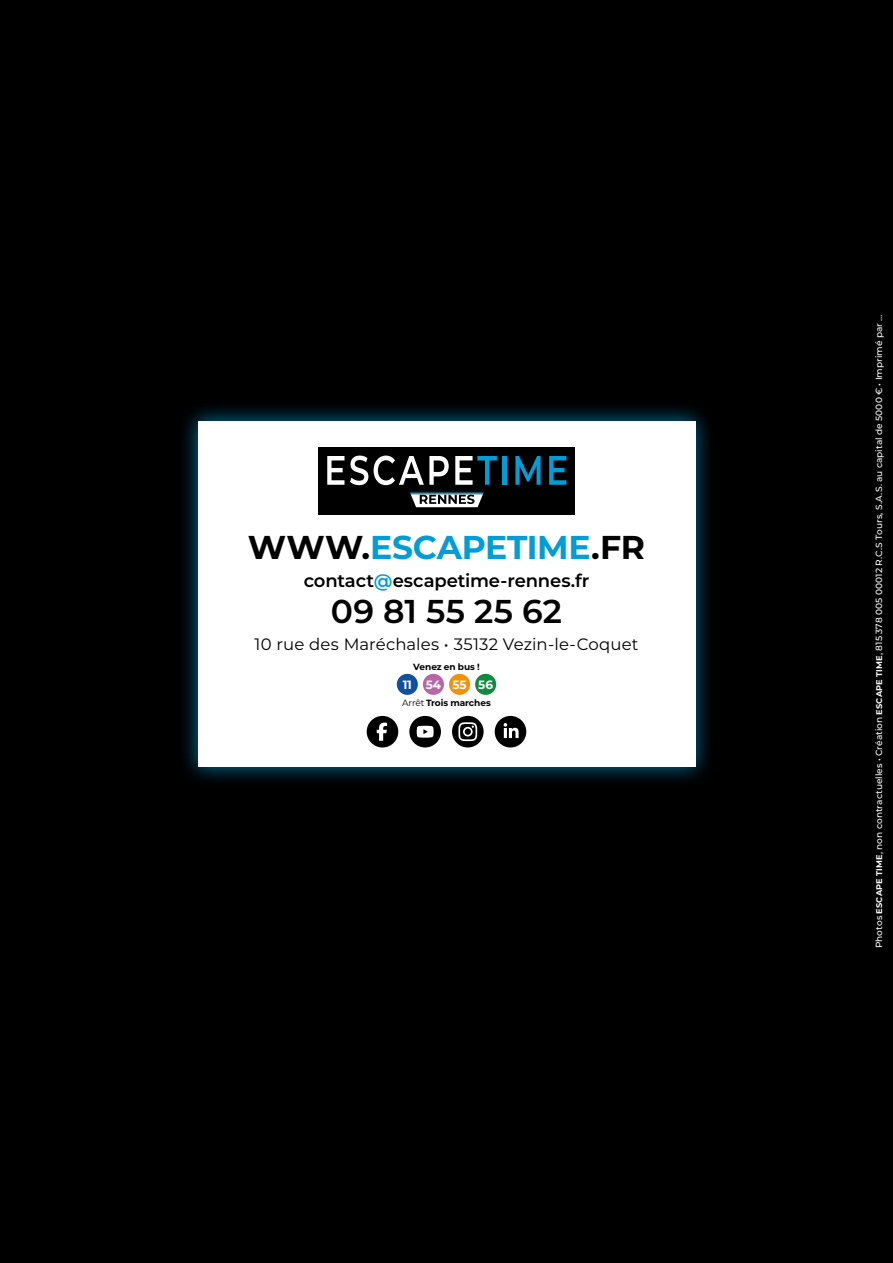
<style>
.page{position:relative;width:893px;height:1263px;background:#000}
.page>*{position:absolute;margin:0;border:0;box-sizing:border-box;transform-origin:0 0}
.t1{font:700 33px "Montserrat";letter-spacing:-.01em;color:#009dd7}
.t2{font:600 33px "Montserrat";letter-spacing:.005em;color:#000}
.t3{font:600 18px "Montserrat";letter-spacing:-.01em;color:#000}
.t4{font:16.5px "Montserrat";letter-spacing:.01em;color:#000}
.t5{font:700 12px "Montserrat";color:#fff}
.t6{font:500 9px "Montserrat";letter-spacing:.005em;color:#fff}
.t7{font:700 9px "Montserrat";letter-spacing:-.005em;color:#000}
.s1{color:#000}
.s2{color:#009dd7}
.s3{font-weight:400}
.s4{font-weight:700;font-size:8.25px}
</style>
<div class="page">
<div style="left:178px;top:401px;width:537px;height:385px;background:#009dd7;opacity:.75"></div>
<div style="left:198px;top:421px;width:497px;height:345px;background:#fff"></div>
<div style="left:318px;top:448px;width:256px;height:67px;background:#000"></div>
<svg style="left:327px;top:456px;width:17px;height:29px"></svg>
<svg style="left:350px;top:456px;width:18px;height:29px"></svg>
<svg style="left:374px;top:456px;width:75px;height:29px"></svg>
<svg style="left:455px;top:456px;width:42px;height:29px"></svg>
<hr style="left:503px;top:456px;width:4px;height:29px;background:#009dd7">
<svg style="left:515px;top:456px;width:26px;height:29px"></svg>
<svg style="left:549px;top:456px;width:17px;height:29px"></svg>
<svg style="left:410px;top:491px;width:74px;height:16px"></svg>
<div style="left:409px;top:716px;width:32px;height:31px;background:#000;border-radius:50%"></div>
<svg style="left:417px;top:726px;width:17px;height:12px"></svg>
<div style="left:367px;top:716px;width:31px;height:31px;background:#000;border-radius:50%"></div>
<svg style="left:377px;top:723px;width:10px;height:18px"></svg>
<div style="left:452px;top:716px;width:32px;height:31px;background:#000;border-radius:50%"></div>
<svg style="left:458px;top:722px;width:19px;height:19px"></svg>
<div style="left:495px;top:716px;width:31px;height:31px;background:#000;border-radius:50%"></div>
<svg style="left:504px;top:723px;width:15px;height:15px"></svg>
<div style="left:397px;top:674px;width:21px;height:21px;background:#114f9f;border-radius:50%"></div>
<div style="left:423px;top:674px;width:21px;height:21px;background:#ba65a5;border-radius:50%"></div>
<div style="left:449px;top:674px;width:21px;height:21px;background:#f3920a;border-radius:50%"></div>
<div style="left:475px;top:674px;width:21px;height:21px;background:#0f8b3e;border-radius:50%"></div>
<h1 class="t1" style="left:248px;top:523px;width:399px"><span class="s1">WWW.</span>ESCAPETIME<span class="s1">.FR</span></h1>
<h2 class="t3" style="left:304px;top:568px;width:287px">contact<span class="s2">@</span>escapetime-rennes.fr</h2>
<h1 class="t2" style="left:331px;top:588px;width:233px">09 81 55 25 62</h1>
<h3 class="t4" style="left:255px;top:633px;width:385px">10 rue des Maréchales • 35132 Vezin-le-Coquet</h3>
<p class="t7" style="left:413px;top:660px;width:68px">Venez en bus !</p>
<h3 class="t5" style="left:403px;top:676px;width:92px">11 54 55 56</h3>
<p class="t7" style="left:402px;top:696px;width:90px"><span class="s3">Arrêt</span> Trois marches</p>
<p class="t6" style="left:873px;top:948px;width:635px;rotate:-90deg">Photos <span class="s4">ESCAPE TIME</span>, non contractuelles • Création <span class="s4">ESCAPE TIME</span>, 815 378 005 00012 R.C.S Tours, S.A.S. au capital de 5000 € • Imprimé par …</p>
</div>
